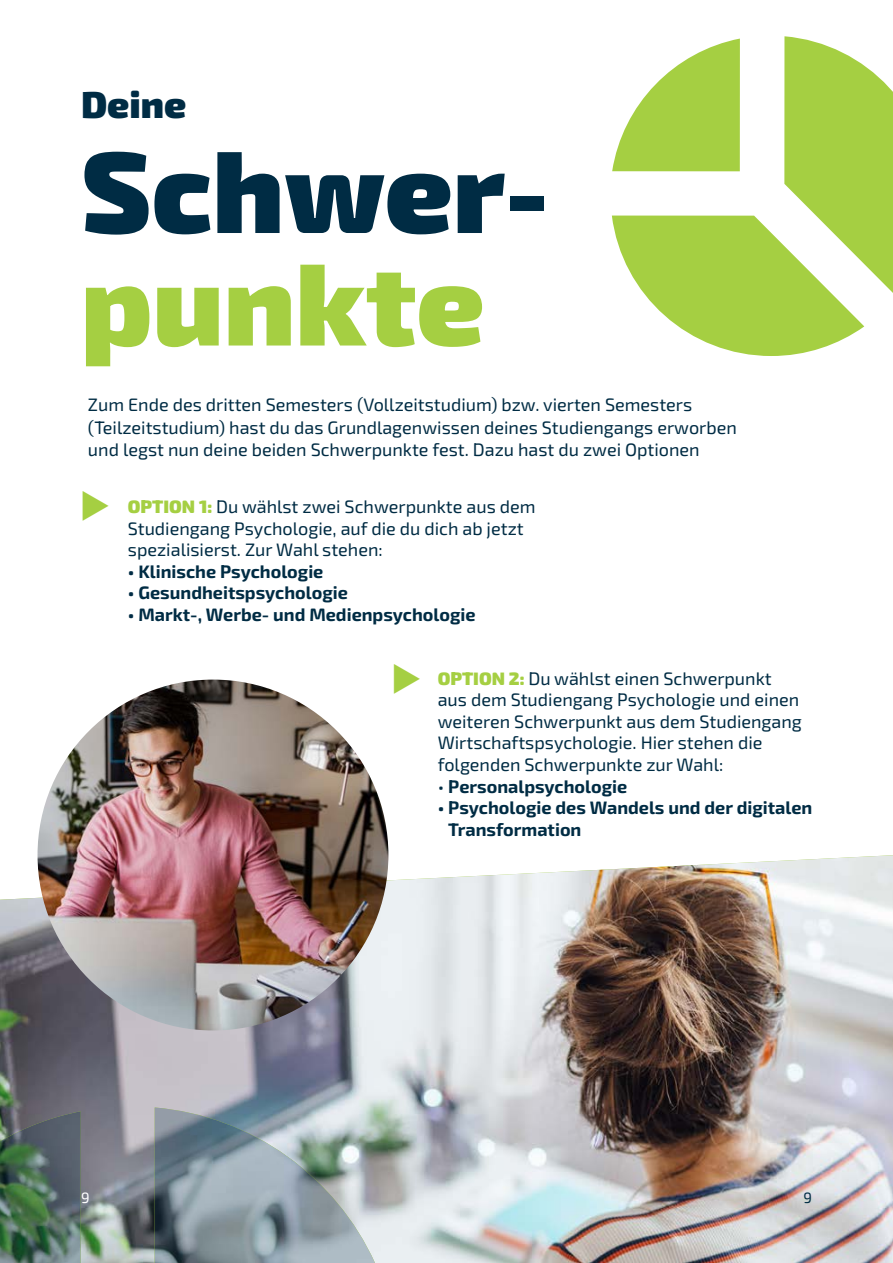
<style>
.page{position:relative;width:893px;height:1263px;background:#fff}
.page>*{position:absolute;margin:0;border:0;box-sizing:border-box;transform-origin:0 0}
.t1{font:900 115.5px "Exo 2";color:#002c44}
.t2{font:900 115.5px "Exo 2";color:#a5cf42}
.t3{font:900 37.5px "Exo 2";color:#002c44}
.t4{font:18px/21.6px "Exo 2";color:#002c44}
.t5{font:700 18px/21.6px "Exo 2";color:#002c44}
.t6{font:15px "Exo 2";color:#fff}
.t7{font:15px "Exo 2";color:#002c44}
.s1{color:#fff}
.s2{font-weight:900;color:#a5cf42}
.s3{font-weight:400}
</style>
<div class="page">
<img style="left:0;top:855px;width:893px;height:408px">
<img style="left:38px;top:680px;width:350px;height:350px;border-radius:175px">
<svg style="left:612px;top:36px;width:281px;height:320px"></svg>
<img style="left:0;top:1111px;width:81px;height:152px">
<img style="left:155px;top:1107px;width:220px;height:156px">
<h2 class="t3" style="left:81px;top:79px;width:107px">Deine</h2>
<h1 class="t1" style="left:81px;top:112px;width:469px">Schwer-</h1>
<h1 class="t2" style="left:81px;top:224px;width:405px">punkte</h1>
<p class="t4" style="left:88px;top:393px;width:650px;line-height:22.5px">Zum Ende des dritten Semesters (Vollzeitstudium) bzw. vierten Semesters (Teilzeitstudium) hast du das Grundlagenwissen deines Studiengangs erworben und legst nun deine beiden Schwerpunkte fest. Dazu hast du zwei Optionen<span class="s1">.</span></p>
<p class="t4" style="left:128px;top:495px;width:409px"><span class="s2">OPTION 1:</span> Du wählst zwei Schwerpunkte aus dem<br>Studiengang Psychologie, auf die du dich ab jetzt spezialisierst. Zur Wahl stehen:</p>
<p class="t5" style="left:128px;top:560px;width:197px">• Klinische Psychologie</p>
<p class="t5" style="left:128px;top:582px;width:222px">• Gesundheitspsychologie</p>
<p class="t5" style="left:128px;top:603px;width:349px">• Markt-, Werbe- und Medienpsychologie</p>
<p class="t4" style="left:438px;top:667px;width:366px"><span class="s2">OPTION 2:</span> Du wählst einen Schwerpunkt aus dem Studiengang Psychologie und einen weiteren Schwerpunkt aus dem Studiengang Wirtschaftspsychologie. Hier stehen die folgenden Schwerpunkte zur Wahl:</p>
<p class="t5" style="left:438px;top:775px;width:191px"><span class="s3">•</span> Personalpsychologie</p>
<p class="t5" style="left:448px;top:796px;width:366px;text-indent:-11px">• Psychologie des Wandels und der digitalen<br>Transformation</p>
<p class="t6" style="left:81px;top:1187px;width:10px">9</p>
<p class="t7" style="left:803px;top:1187px;width:10px">9</p>
</div>
